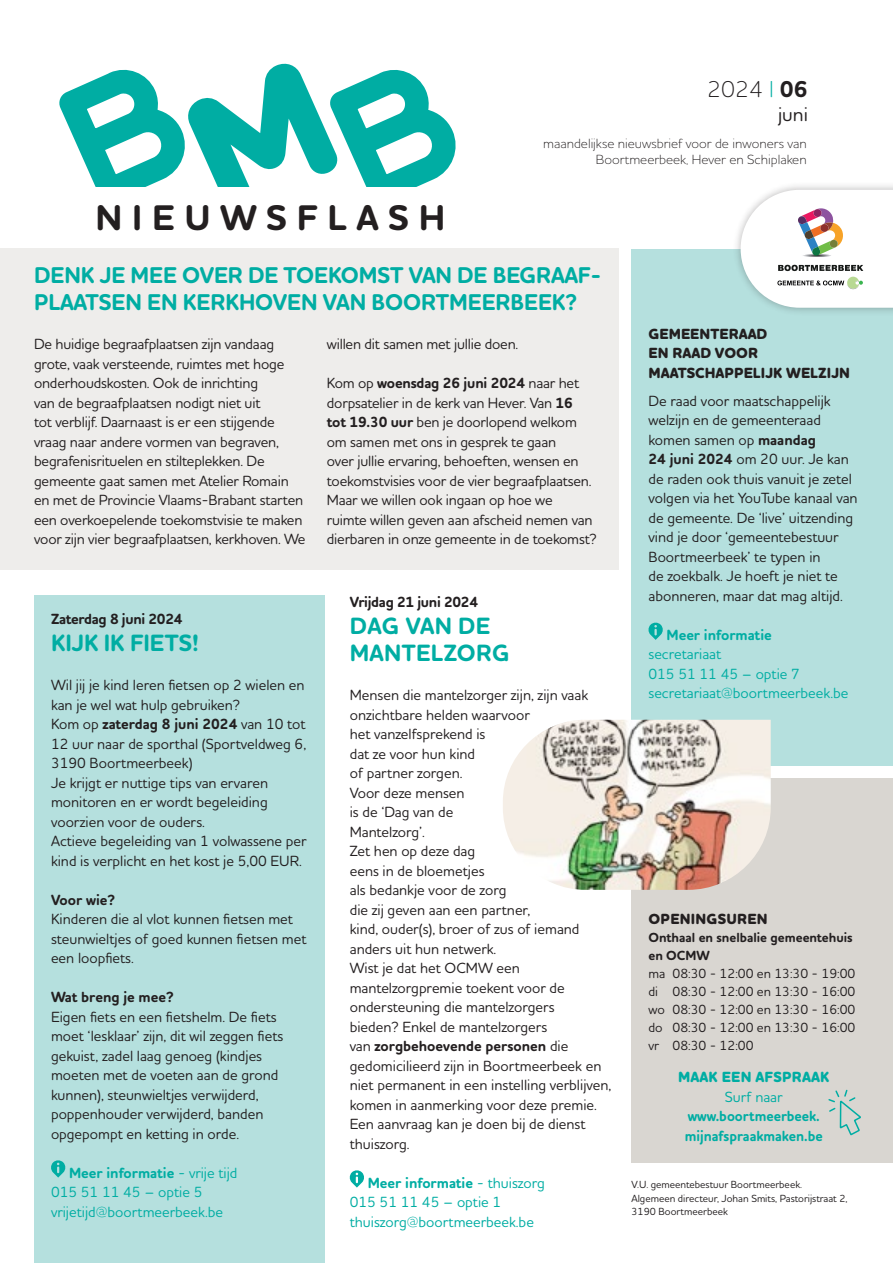
<style>
.page{position:relative;width:893px;height:1263px;background:#fff}
.page>*{position:absolute;margin:0;border:0;box-sizing:border-box;transform-origin:0 0}
.t1{font:700 36.3px "Houschka Rounded";letter-spacing:.265em;color:#231f20}
.t2{font:700 24px/27px "Houschka Rounded";letter-spacing:.005em;color:#00ada3}
.t3{font:700 23.25px/27px "Houschka Rounded";letter-spacing:-.005em;color:#00ada3;scale:.96 1}
.t4{font:300 23.25px "Houschka Rounded";color:#231f20}
.t5{font:500 19.5px "Houschka Rounded";color:#231f20}
.t6{font:500 15px/19.5px "Houschka Rounded";color:#231f20}
.t7{font:500 15px/19.5px "Houschka Rounded";color:#00ada3}
.t8{font:800 15px/19.5px "Houschka Rounded";color:#231f20}
.t9{font:700 15px "Houschka Rounded";letter-spacing:-.02em;color:#231f20}
.t10{font:700 15px/19.5px "Houschka Rounded";color:#00ada3;scale:.93 1}
.t11{font:800 15px "Houschka Rounded";letter-spacing:.005em;color:#00ada3}
.t12{font:700 15px "Houschka Rounded";color:#00ada3}
.t13{font:700 15px "Houschka Rounded";color:#231f20}
.t14{font:500 13.5px/18px "Houschka Rounded";color:#231f20;text-align:justify}
.t15{font:300 13.5px/16.5px "Houschka Rounded";color:#231f20;text-align:right}
.t16{font:700 13.5px/18px "Houschka Rounded";color:#231f20}
.t17{font:500 10.5px/13.5px "Houschka Rounded";color:#231f20}
.s1{color:#00ada3}
.s2{font-weight:700}
</style>
<div class="page">
<div style="left:0;top:249px;width:619px;height:321px;background:#eeedeb"></div>
<div style="left:34px;top:596px;width:290px;height:667px;background:#b5e0de"></div>
<div style="left:631px;top:249px;width:262px;height:516px;background:#b5e0de"></div>
<div style="left:631px;top:778px;width:262px;height:385px;background:#d9d6d1"></div>
<div style="left:732px;top:182px;width:161px;height:134px;background:#231f20;opacity:.3"></div>
<svg style="left:741px;top:190px;width:152px;height:118px"></svg>
<svg style="left:59px;top:63px;width:397px;height:124px"></svg>
<svg style="left:648px;top:622px;width:15px;height:18px"></svg>
<svg style="left:827px;top:765px;width:35px;height:371px"></svg>
<svg style="left:51px;top:1160px;width:15px;height:17px"></svg>
<svg style="left:349px;top:1170px;width:15px;height:17px"></svg>
<img style="left:503px;top:720px;width:268px;height:170px">
<h3 class="t4" style="left:707px;top:74px;width:102px">2024 <span class="s1">I</span> <span class="s2">06</span></h3>
<h3 class="t5" style="left:778px;top:102px;width:31px">juni</h3>
<h1 class="t1" style="left:96px;top:194px;width:351px">NIEUWSFLASH</h1>
<p class="t15" style="left:543px;top:135px;width:265px">maandelijkse nieuwsbrief voor de inwoners van<br>Boortmeerbeek, Hever en Schiplaken</p>
<h3 class="t3" style="left:34px;top:262px;width:593px">DENK JE MEE OVER DE TOEKOMST VAN DE BEGRAAF-<br>PLAATSEN EN KERKHOVEN VAN BOORTMEERBEEK?</h3>
<p class="t6" style="left:34px;top:334px;width:273px">De huidige begraafplaatsen zijn vandaag grote, vaak versteende, ruimtes met hoge onderhoudskosten. Ook de inrichting<br>van de begraafplaatsen nodigt niet uit<br>tot verblijf. Daarnaast is er een stijgende vraag naar andere vormen van begraven, begrafenisrituelen en stilteplekken. De gemeente gaat samen met Atelier Romain en met de Provincie Vlaams-Brabant starten een overkoepelende toekomstvisie te maken voor zijn vier begraafplaatsen, kerkhoven. We</p>
<p class="t6" style="left:327px;top:334px;width:193px">willen dit samen met jullie doen.</p>
<p class="t6" style="left:327px;top:373px;width:271px">Kom op <span class="s2">woensdag 26 juni 2024</span> naar het dorpsatelier in de kerk van Hever. Van <span class="s2">16<br>tot 19.30 uur</span> ben je doorlopend welkom om samen met ons in gesprek te gaan<br>over jullie ervaring, behoeften, wensen en toekomstvisies voor de vier begraafplaatsen.<br>Maar we willen ook ingaan op hoe we<br>ruimte willen geven aan afscheid nemen van dierbaren in onze gemeente in de toekomst?</p>
<p class="t9" style="left:51px;top:609px;width:133px">Zaterdag 8 juni 2024</p>
<h2 class="t2" style="left:51px;top:630px;width:150px">KIJK IK FIETS!</h2>
<p class="t6" style="left:51px;top:675px;width:257px">Wil jij je kind leren fietsen op 2 wielen en kan je wel wat hulp gebruiken?<br>Kom op <span class="s2">zaterdag 8 juni 2024</span> van 10 tot 12 uur naar de sporthal (Sportveldweg 6, 3190 Boortmeerbeek)<br>Je krijgt er nuttige tips van ervaren monitoren en er wordt begeleiding voorzien voor de ouders.<br>Actieve begeleiding van 1 volwassene per kind is verplicht en het kost je 5,00 EUR.</p>
<p class="t9" style="left:51px;top:890px;width:66px">Voor wie?</p>
<p class="t6" style="left:51px;top:909px;width:257px">Kinderen die al vlot kunnen fietsen met steunwieltjes of goed kunnen fietsen met een loopfiets.</p>
<p class="t13" style="left:51px;top:987px;width:124px">Wat breng je mee?</p>
<p class="t6" style="left:51px;top:1006px;width:234px">Eigen fiets en een fietshelm. De fiets moet ‘lesklaar’ zijn, dit wil zeggen fiets gekuist, zadel laag genoeg (kindjes moeten met de voeten aan de grond kunnen), steunwieltjes verwijderd, poppenhouder verwijderd, banden opgepompt en ketting in orde.</p>
<p class="t7" style="left:51px;top:1162px;width:188px;text-indent:18px"><span class="s2">Meer informatie</span> - vrije tijd<br>015 51 11 45 – optie 5 vrijetijd@boortmeerbeek.be</p>
<p class="t9" style="left:350px;top:592px;width:130px">Vrijdag 21 juni 2024</p>
<h2 class="t2" style="left:350px;top:613px;width:161px">DAG VAN DE<br>MANTELZORG</h2>
<p class="t6" style="left:350px;top:685px;width:263px">Mensen die mantelzorger zijn, zijn vaak onzichtbare helden waarvoor<br>het vanzelfsprekend is<br>dat ze voor hun kind<br>of partner zorgen.<br>Voor deze mensen<br>is de ‘Dag van de<br>Mantelzorg’.<br>Zet hen op deze dag<br>eens in de bloemetjes<br>als bedankje voor de zorg<br>die zij geven aan een partner,<br>kind, ouder(s), broer of zus of iemand anders uit hun netwerk.<br>Wist je dat het OCMW een mantelzorgpremie toekent voor de ondersteuning die mantelzorgers<br>bieden? Enkel de mantelzorgers<br>van <span class="s2">zorgbehoevende personen</span> die gedomicilieerd zijn in Boortmeerbeek en niet permanent in een instelling verblijven, komen in aanmerking voor deze premie.<br>Een aanvraag kan je doen bij de dienst thuiszorg.</p>
<p class="t7" style="left:350px;top:1172px;width:196px;text-indent:18px"><span class="s2">Meer informatie</span> - thuiszorg<br>015 51 11 45 – optie 1 thuiszorg@boortmeerbeek.be</p>
<p class="t8" style="left:648px;top:325px;width:203px">GEMEENTERAAD<br>EN RAAD VOOR<br>MAATSCHAPPELIJK WELZIJN</p>
<p class="t6" style="left:648px;top:390px;width:211px">De raad voor maatschappelijk welzijn en de gemeenteraad komen samen op <span class="s2">maandag<br>24 juni 2024</span> om 20 uur. Je kan de raden ook thuis vanuit je zetel volgen via het YouTube kanaal van de gemeente. De ‘live’ uitzending vind je door ‘gemeentebestuur<br>Boortmeerbeek’ te typen in<br>de zoekbalk. Je hoeft je niet te abonneren, maar dat mag altijd.</p>
<p class="t12" style="left:666px;top:625px;width:107px">Meer informatie</p>
<p class="t7" style="left:648px;top:644px;width:201px">secretariaat<br>015 51 11 45 – optie 7 secretariaat@boortmeerbeek.be</p>
<p class="t8" style="left:649px;top:909px;width:121px">OPENINGSUREN</p>
<p class="t16" style="left:648px;top:928px;width:206px">Onthaal en snelbalie gemeentehuis en OCMW</p>
<p class="t14" style="left:648px;top:963px;width:208px">ma 08:30 - 12:00 en 13:30 - 19:00 di 08:30 - 12:00 en 13:30 - 16:00 wo 08:30 - 12:00 en 13:30 - 16:00 do 08:30 - 12:00 en 13:30 - 16:00 vr 08:30 - 12:00</p>
<p class="t11" style="left:678px;top:1068px;width:153px">MAAK EEN AFSPRAAK</p>
<p class="t7" style="left:725px;top:1086px;width:60px">Surf naar</p>
<p class="t10" style="left:685px;top:1107px;width:150px">www.boortmeerbeek. mijnafspraakmaken.be</p>
<p class="t17" style="left:631px;top:1177px;width:217px">V.U. gemeentebestuur Boortmeerbeek.<br>Algemeen directeur, Johan Smits, Pastorijstraat 2,<br>3190 Boortmeerbeek</p>
</div>
